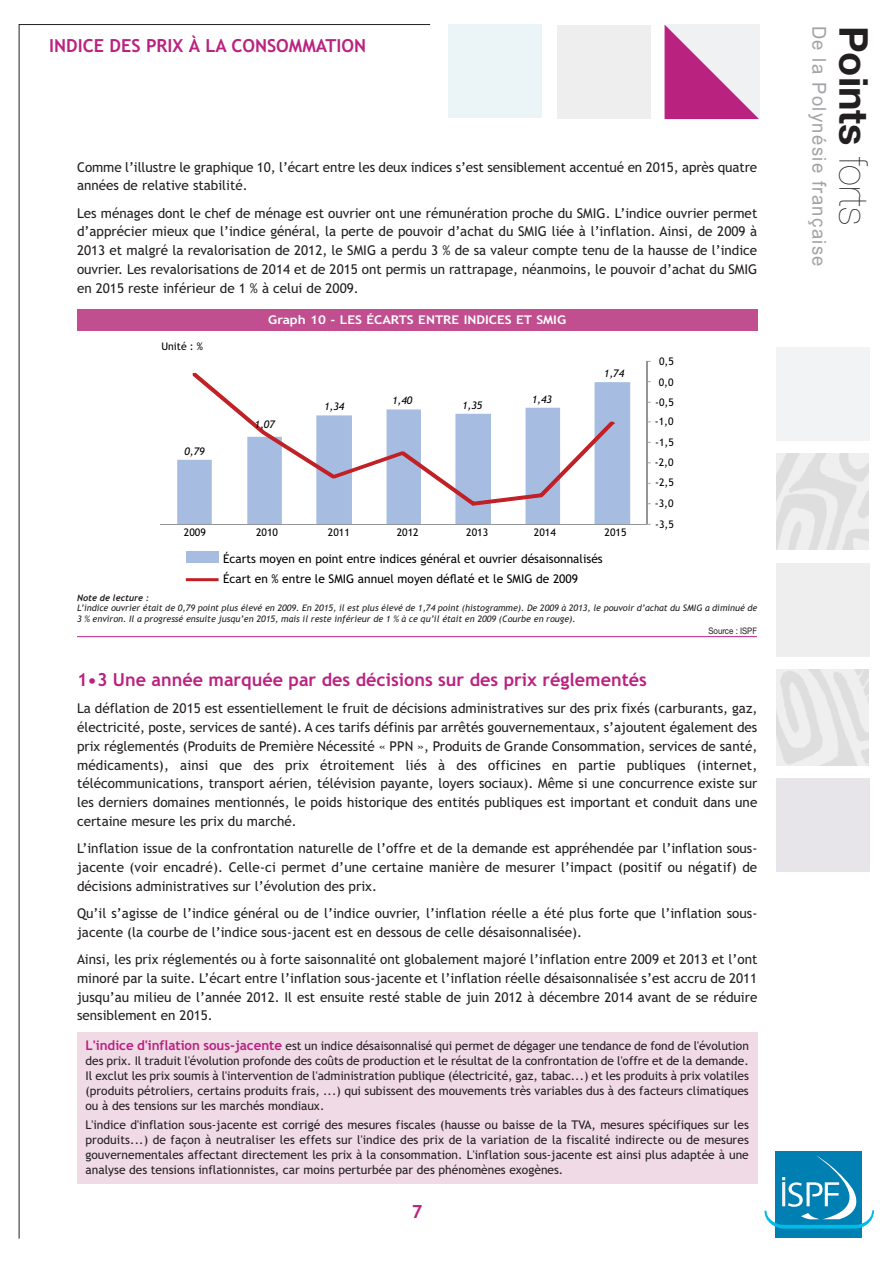
<style>
.page{position:relative;width:893px;height:1263px;background:#fff}
.page>*{position:absolute;margin:0;border:0;box-sizing:border-box;transform-origin:0 0}
.t1{font:700 39.75px "Helvetica Neue";color:#231f20}
.t2{font:19.2px "Arial";letter-spacing:.075em;color:#a2a3a7;scale:.96 1}
.t3{font:700 18px "Trebuchet MS";color:#ba2280}
.t4{font:13.5px/18.8px "Trebuchet MS";color:#231f20;text-align:justify}
.t5{font:12px/15px "Trebuchet MS";color:#231f20;text-align:justify}
.t6{font:12px/19.6px "Trebuchet MS";color:#000}
.t7{font:700 12px "Trebuchet MS";color:#fff;scale:1.12 1}
.t8{font:10.5px "Trebuchet MS";color:#000}
.t9{font:italic 10.5px "Trebuchet MS";color:#000}
.t10{font:italic 9px/10.8px "Trebuchet MS";color:#231f20}
.t11{font:italic 700 9px "Trebuchet";color:#231f20}
.t12{font:9px "Helvetica Neue";color:#231f20;scale:.88 1}
.s1{font-weight:700;font-size:13.35px;color:#ba2280}
.s2{font-weight:200}
</style>
<div class="page">
<div style="left:448px;top:25px;width:94px;height:93px;background:#ebf4f7"></div>
<div style="left:776px;top:347px;width:93px;height:94px;background:#f2f3f4"></div>
<div style="left:776px;top:563px;width:93px;height:93px;background:#eeeeef"></div>
<div style="left:776px;top:778px;width:93px;height:94px;background:#e8e5ea"></div>
<svg style="left:19px;top:24px;width:411px;height:1214px"></svg>
<div style="left:557px;top:25px;width:94px;height:93px;background:#eeeeef"></div>
<div style="left:776px;top:1151px;width:86px;height:86px;background:#007fb2"></div>
<svg style="left:764px;top:1154px;width:110px;height:74px"></svg>
<div style="left:77px;top:1031px;width:680px;height:152px;background:#f0dae6"></div>
<svg style="left:665px;top:25px;width:94px;height:94px"></svg>
<svg style="left:177px;top:382px;width:453px;height:142px;fill:#a6bde1"></svg>
<hr style="left:646px;top:361px;width:1px;height:163px;background:#939598">
<hr style="left:160px;top:524px;width:486px;height:1px;background:#939598">
<svg style="left:192px;top:372px;width:424px;height:134px"></svg>
<div style="left:186px;top:551px;width:33px;height:12px;background:#a6bde1"></div>
<hr style="left:186px;top:578px;width:33px;height:3px;background:#c12025">
<div style="left:77px;top:309px;width:680px;height:21px;background:#c14e8f"></div>
<hr style="left:77px;top:636px;width:680px;height:1px;background:#ba2280">
<img style="left:776px;top:454px;width:92px;height:95px">
<img style="left:776px;top:669px;width:92px;height:96px">
<h3 class="t3" style="left:49px;top:35px;width:318px">INDICE DES PRIX À LA CONSOMMATION</h3>
<p class="t4" style="left:77px;top:157px;width:682px">Comme l’illustre le graphique 10, l’écart entre les deux indices s’est sensiblement accentué en 2015, après quatre années de relative stabilité.</p>
<p class="t4" style="left:77px;top:204px;width:682px">Les ménages dont le chef de ménage est ouvrier ont une rémunération proche du SMIG. L’indice ouvrier permet d’apprécier mieux que l’indice général, la perte de pouvoir d’achat du SMIG liée à l’inflation. Ainsi, de 2009 à 2013 et malgré la revalorisation de 2012, le SMIG a perdu 3 % de sa valeur compte tenu de la hausse de l’indice ouvrier. Les revalorisations de 2014 et de 2015 ont permis un rattrapage, néanmoins, le pouvoir d’achat du SMIG en 2015 reste inférieur de 1 % à celui de 2009.</p>
<p class="t8" style="left:161px;top:341px;width:43px">Unité : %</p>
<p class="t9" style="left:184px;top:445px;width:22px">0,79</p>
<p class="t7" style="left:268px;top:313px;width:267px">Graph 10 - LES ÉCARTS ENTRE INDICES ET SMIG</p>
<p class="t9" style="left:255px;top:418px;width:22px">1,07</p>
<p class="t9" style="left:324px;top:400px;width:22px">1,34</p>
<p class="t9" style="left:392px;top:394px;width:22px">1,40</p>
<p class="t9" style="left:462px;top:399px;width:22px">1,35</p>
<p class="t9" style="left:532px;top:393px;width:22px">1,43</p>
<p class="t9" style="left:604px;top:367px;width:22px">1,74</p>
<p class="t8" style="left:184px;top:526px;width:23px">2009</p>
<p class="t8" style="left:256px;top:526px;width:23px">2010</p>
<p class="t8" style="left:328px;top:526px;width:23px">2011</p>
<p class="t8" style="left:397px;top:526px;width:23px">2012</p>
<p class="t8" style="left:466px;top:526px;width:23px">2013</p>
<p class="t8" style="left:534px;top:526px;width:23px">2014</p>
<p class="t8" style="left:605px;top:526px;width:23px">2015</p>
<p class="t6" style="left:223px;top:549px;width:381px">Écarts moyen en point entre indices général et ouvrier désaisonnalisés<br>Écart en % entre le SMIG annuel moyen déflaté et le SMIG de 2009</p>
<p class="t8" style="left:659px;top:355px;width:16px">0,5</p>
<p class="t8" style="left:659px;top:376px;width:16px">0,0</p>
<p class="t8" style="left:655px;top:396px;width:20px">-0,5</p>
<p class="t8" style="left:655px;top:415px;width:20px">-1,0</p>
<p class="t8" style="left:655px;top:436px;width:20px">-1,5</p>
<p class="t8" style="left:655px;top:456px;width:20px">-2,0</p>
<p class="t8" style="left:655px;top:476px;width:20px">-2,5</p>
<p class="t8" style="left:655px;top:497px;width:20px">-3,0</p>
<p class="t8" style="left:655px;top:518px;width:20px">-3,5</p>
<p class="t11" style="left:77px;top:592px;width:73px">Note de lecture :</p>
<p class="t10" style="left:77px;top:603px;width:682px">L’indice ouvrier était de 0,79 point plus élevé en 2009. En 2015, il est plus élevé de 1,74 point (histogramme). De 2009 à 2013, le pouvoir d’achat du SMIG a diminué de<br>3 % environ. Il a progressé ensuite jusqu’en 2015, mais il reste inférieur de 1 % à ce qu’il était en 2009 (Courbe en rouge).</p>
<p class="t12" style="left:708px;top:628px;width:57px">Source : ISPF</p>
<h3 class="t3" style="left:77px;top:669px;width:571px">1•3 Une année marquée par des décisions sur des prix réglementés</h3>
<p class="t4" style="left:77px;top:699px;width:682px">La déflation de 2015 est essentiellement le fruit de décisions administratives sur des prix fixés (carburants, gaz, électricité, poste, services de santé). A ces tarifs définis par arrêtés gouvernementaux, s’ajoutent également des prix réglementés (Produits de Première Nécessité « PPN », Produits de Grande Consommation, services de santé, médicaments), ainsi que des prix étroitement liés à des officines en partie publiques (internet, télécommunications, transport aérien, télévision payante, loyers sociaux). Même si une concurrence existe sur les derniers domaines mentionnés, le poids historique des entités publiques est important et conduit dans une certaine mesure les prix du marché.</p>
<p class="t4" style="left:77px;top:839px;width:682px">L’inflation issue de la confrontation naturelle de l’offre et de la demande est appréhendée par l’inflation sous&shy;jacente (voir encadré). Celle-ci permet d’une certaine manière de mesurer l’impact (positif ou négatif) de décisions administratives sur l’évolution des prix.</p>
<p class="t4" style="left:77px;top:904px;width:682px">Qu’il s’agisse de l’indice général ou de l’indice ouvrier, l’inflation réelle a été plus forte que l’inflation sous&shy;jacente (la courbe de l’indice sous-jacent est en dessous de celle désaisonnalisée).</p>
<p class="t4" style="left:77px;top:950px;width:682px">Ainsi, les prix réglementés ou à forte saisonnalité ont globalement majoré l’inflation entre 2009 et 2013 et l’ont minoré par la suite. L’écart entre l’inflation sous-jacente et l’inflation réelle désaisonnalisée s’est accru de 2011 jusqu’au milieu de l’année 2012. Il est ensuite resté stable de juin 2012 à décembre 2014 avant de se réduire sensiblement en 2015.</p>
<p class="t5" style="left:86px;top:1038px;width:665px"><span class="s1">L'indice d'inflation sous-jacente</span> est un indice désaisonnalisé qui permet de dégager une tendance de fond de l'évolution des prix. Il traduit l'évolution profonde des coûts de production et le résultat de la confrontation de l'offre et de la demande.<br>Il exclut les prix soumis à l'intervention de l'administration publique (électricité, gaz, tabac...) et les produits à prix volatiles (produits pétroliers, certains produits frais, ...) qui subissent des mouvements très variables dus à des facteurs climatiques ou à des tensions sur les marchés mondiaux.</p>
<p class="t5" style="left:86px;top:1117px;width:665px">L'indice d'inflation sous-jacente est corrigé des mesures fiscales (hausse ou baisse de la TVA, mesures spécifiques sur les produits...) de façon à neutraliser les effets sur l'indice des prix de la variation de la fiscalité indirecte ou de mesures gouvernementales affectant directement les prix à la consommation. L'inflation sous-jacente est ainsi plus adaptée à une analyse des tensions inflationnistes, car moins perturbée par des phénomènes exogènes.</p>
<h3 class="t3" style="left:412px;top:1201px;width:12px">7</h3>
<h2 class="t2" style="left:832px;top:26px;width:252px;rotate:90deg">De la Polynésie française</h2>
<h1 class="t1" style="left:878px;top:26px;width:201px;rotate:90deg">Points <span class="s2">forts</span></h1>
</div>
